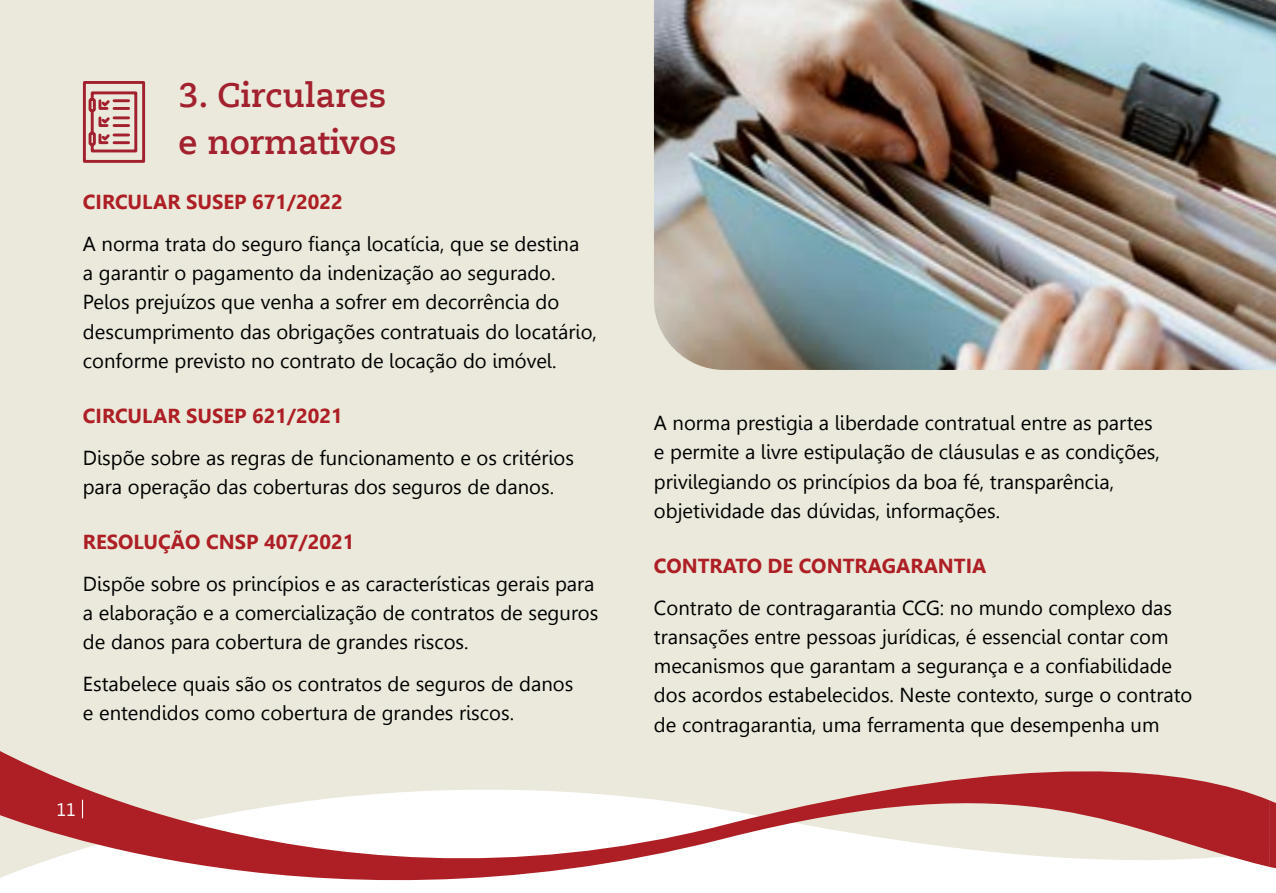
<style>
.page{position:relative;width:1276px;height:893px;background:#ebe9db}
.page>*{position:absolute;margin:0;border:0;box-sizing:border-box;transform-origin:0 0}
.t1{font:700 33.75px/47.2px "Caecilia LT Pro 75";color:#a3212e}
.t2{font:20.25px/29.2px "Leelawadee";color:#000}
.t3{font:700 20.25px "Leelawadee";color:#ad1f25}
.t4{font:18px "Leelawadee";color:#fff}
</style>
<div class="page">
<svg style="left:0;top:751px;width:1269px;height:142px"></svg>
<svg style="left:1269px;top:800px;width:7px;height:93px"></svg>
<svg style="left:82px;top:800px;width:1px;height:18px"></svg>
<img style="left:654px;top:0;width:622px;height:370px">
<svg style="left:82px;top:81px;width:64px;height:82px"></svg>
<h1 class="t1" style="left:179px;top:71px;width:220px">3. Circulares e normativos</h1>
<p class="t3" style="left:83px;top:190px;width:261px">CIRCULAR SUSEP 671/2022</p>
<p class="t2" style="left:83px;top:229px;width:515px">A norma trata do seguro fiança locatícia, que se destina<br>a garantir o pagamento da indenização ao segurado.<br>Pelos prejuízos que venha a sofrer em decorrência do descumprimento das obrigações contratuais do locatário, conforme previsto no contrato de locação do imóvel.</p>
<p class="t3" style="left:83px;top:404px;width:261px">CIRCULAR SUSEP 621/2021</p>
<p class="t2" style="left:83px;top:443px;width:492px">Dispõe sobre as regras de funcionamento e os critérios para operação das coberturas dos seguros de danos.</p>
<p class="t3" style="left:83px;top:530px;width:273px">RESOLUÇÃO CNSP 407/2021</p>
<p class="t2" style="left:83px;top:569px;width:517px">Dispõe sobre os princípios e as características gerais para a elaboração e a comercialização de contratos de seguros de danos para cobertura de grandes riscos.</p>
<p class="t2" style="left:83px;top:670px;width:492px">Estabelece quais são os contratos de seguros de danos e entendidos como cobertura de grandes riscos.</p>
<p class="t4" style="left:56px;top:799px;width:21px">11</p>
<p class="t2" style="left:654px;top:408px;width:507px">A norma prestigia a liberdade contratual entre as partes e permite a livre estipulação de cláusulas e as condições, privilegiando os princípios da boa fé, transparência, objetividade das dúvidas, informações.</p>
<p class="t3" style="left:654px;top:554px;width:334px">CONTRATO DE CONTRAGARANTIA</p>
<p class="t2" style="left:654px;top:593px;width:540px">Contrato de contragarantia CCG: no mundo complexo das transações entre pessoas jurídicas, é essencial contar com mecanismos que garantam a segurança e a confiabilidade dos acordos estabelecidos. Neste contexto, surge o contrato de contragarantia, uma ferramenta que desempenha um</p>
</div>
